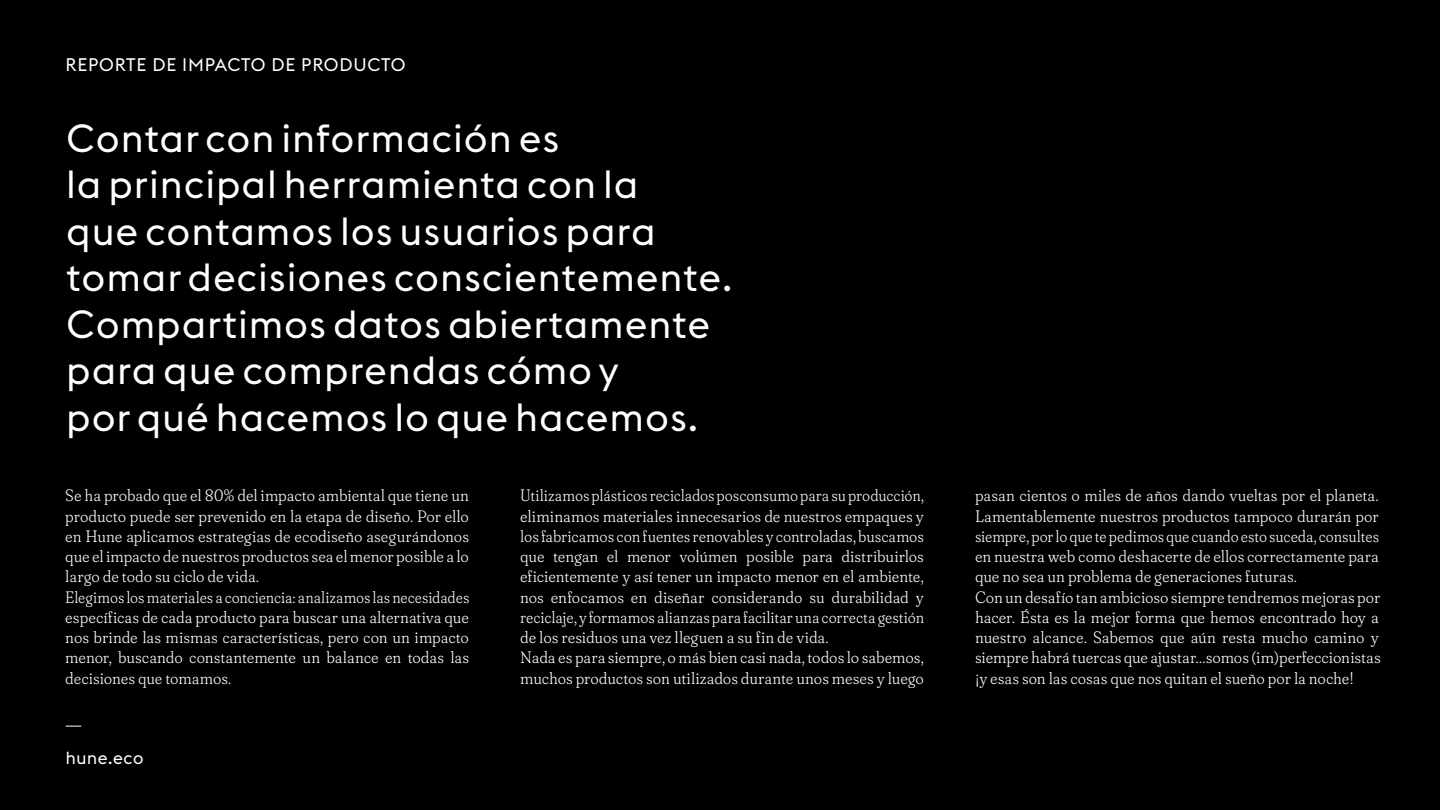
<style>
.page{position:relative;width:1440px;height:810px;background:#000}
.page>*{position:absolute;margin:0;border:0;box-sizing:border-box;transform-origin:0 0}
.t1{font:38.78px/46.5px "Euclid Flex";letter-spacing:.04em;color:#fff}
.t2{font:18px "Euclid Flex";letter-spacing:.04em;color:#fff}
.t3{font:17.33px "Euclid Flex";letter-spacing:.04em;color:#fff}
.t4{font:300 16.5px/20.2px "Fraunces 144 pt Soft";letter-spacing:.04em;color:#fff}
.t5{font:300 16.5px/20.2px "Fraunces 144 pt Soft";letter-spacing:.04em;color:#fff;scale:.95 1}
</style>
<div class="page">
<svg style="left:66px;top:726px;width:15px;height:1px"></svg>
<p class="t2" style="left:66px;top:54px;width:341px">REPORTE DE IMPACTO DE PRODUCTO</p>
<h1 class="t1" style="left:67px;top:115px;width:667px">Contar con información es<br>la principal herramienta con la<br>que contamos los usuarios para tomar decisiones conscientemente.<br>Compartimos datos abiertamente para que comprendas cómo y<br>por qué hacemos lo que hacemos.</h1>
<p class="t4" style="left:66px;top:484px;width:405px">Se ha probado que el 80% del impacto ambiental que tiene un producto puede ser prevenido en la etapa de diseño. Por ello en Hune aplicamos estrategias de ecodiseño asegurándonos que el impacto de nuestros productos sea el menor posible a lo largo de todo su ciclo de vida.<br>Elegimos los materiales a conciencia: analizamos las necesidades específicas de cada producto para buscar una alternativa que nos brinde las mismas características, pero con un impacto menor, buscando constantemente un balance en todas las decisiones que tomamos.</p>
<p class="t5" style="left:521px;top:484px;width:426px">Utilizamos plásticos reciclados posconsumo para su producción, eliminamos materiales innecesarios de nuestros empaques y los fabricamos con fuentes renovables y controladas, buscamos que tengan el menor volúmen posible para distribuirlos eficientemente y así tener un impacto menor en el ambiente, nos enfocamos en diseñar considerando su durabilidad y reciclaje, y formamos alianzas para facilitar una correcta gestión de los residuos una vez lleguen a su fin de vida.<br>Nada es para siempre, o más bien casi nada, todos lo sabemos, muchos productos son utilizados durante unos meses y luego</p>
<p class="t4" style="left:975px;top:484px;width:407px">pasan cientos o miles de años dando vueltas por el planeta.<br>Lamentablemente nuestros productos tampoco durarán por siempre, por lo que te pedimos que cuando esto suceda, consultes en nuestra web como deshacerte de ellos correctamente para que no sea un problema de generaciones futuras.<br>Con un desafío tan ambicioso siempre tendremos mejoras por hacer. Ésta es la mejor forma que hemos encontrado hoy a nuestro alcance. Sabemos que aún resta mucho camino y siempre habrá tuercas que ajustar…somos (im)perfeccionistas ¡y esas son las cosas que nos quitan el sueño por la noche!</p>
<p class="t3" style="left:66px;top:748px;width:79px">hune.eco</p>
</div>
